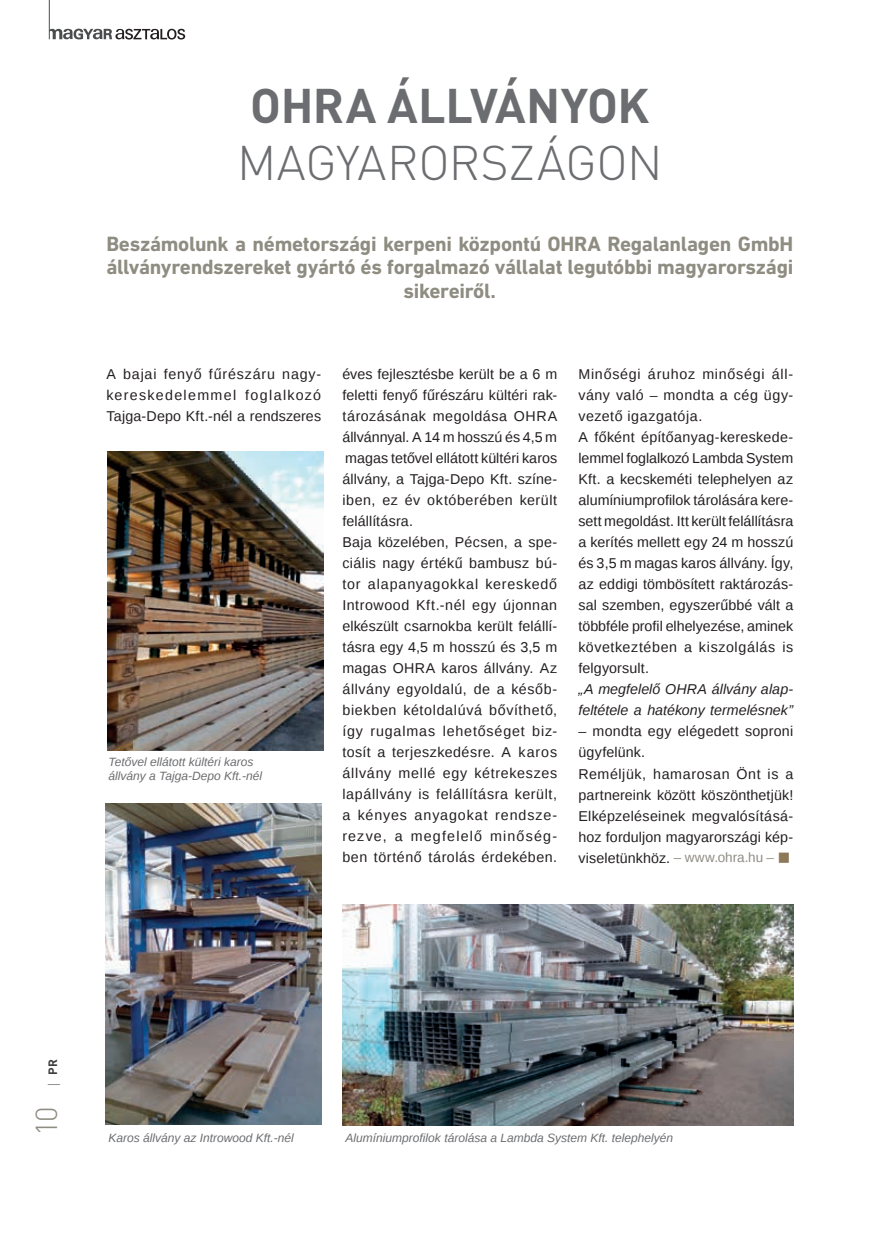
<style>
.page{position:relative;width:872px;height:1242px;background:#fff}
.page>*{position:absolute;margin:0;border:0;box-sizing:border-box;transform-origin:0 0}
.t1{font:300 48px "DIN Pro";letter-spacing:-.005em;color:#6c6d70}
.t2{font:700 48px "DIN Pro";letter-spacing:-.01em;color:#6c6d70}
.t3{font:300 30px "DIN Pro";color:#8f8c82}
.t4{font:700 21px/23.4px "DIN Next LT Pro";letter-spacing:-.015em;color:#8f8c82;text-align:center}
.t5{font:14.25px/21px "Liberation Sans";letter-spacing:.02em;color:#231f20}
.t6{font:italic 14.25px/21px "Liberation Sans";color:#231f20}
.t7{font:italic 12px/14.4px "Liberation Sans";color:#6c6d70}
.t8{font:700 12px "DIN Pro";color:#3e3e3f}
.s1{font-size:13.5px;color:#8f8c82}
.s2{font-size:21px;color:#8d7859}
.s3{font-family:"Open Sans";font-weight:300}
</style>
<div class="page">
<svg style="left:49px;top:29px;width:136px;height:11px"></svg>
<hr style="left:49px;top:0;width:1px;height:39px;background:#4b4c4d">
<img style="left:106px;top:804px;width:215px;height:320px">
<img style="left:342px;top:904px;width:451px;height:221px">
<img style="left:108px;top:451px;width:215px;height:299px">
<h1 class="t2" style="left:250px;top:73px;width:401px">OHRA ÁLLVÁNYOK</h1>
<h1 class="t1" style="left:237px;top:130px;width:427px">MAGYARORSZÁGON</h1>
<h3 class="t4" style="left:106px;top:232px;width:688px">Beszámolunk a németországi kerpeni központú OHRA Regalanlagen GmbH állványrendszereket gyártó és forgalmazó vállalat legutóbbi magyarországi sikereiről.</h3>
<p class="t5" style="left:106px;top:364px;width:216px;text-align:justify">A bajai fenyő fűrészáru nagy&shy;kereskedelemmel foglalkozó Tajga-Depo Kft.-nél a rendszeres</p>
<p class="t5" style="left:342px;top:364px;width:216px">éves fejlesztésbe került be a 6 m feletti fenyő fűrészáru kültéri rak&shy;tározásának megoldása OHRA állvánnyal. A 14 m hosszú és 4,5 m magas tetővel ellátott kültéri karos állvány, a Tajga-Depo Kft. színe&shy;iben, ez év októberében került felállításra.<br>Baja közelében, Pécsen, a spe&shy;ciális nagy értékű bambusz bú&shy;tor alapanyagokkal kereskedő<br>Introwood Kft.-nél egy újonnan elkészült csarnokba került felállí&shy;tásra egy 4,5 m hosszú és 3,5 m magas OHRA karos állvány. Az állvány egyoldalú, de a későb&shy;biekben kétoldalúvá bővíthető, így rugalmas lehetőséget biz&shy;tosít a terjeszkedésre. A karos állvány mellé egy kétrekeszes lapállvány is felállításra került, a kényes anyagokat rendsze&shy;rezve, a megfelelő minőség&shy;ben történő tárolás érdekében.</p>
<p class="t5" style="left:578px;top:364px;width:216px">Minőségi áruhoz minőségi áll&shy;vány való – mondta a cég ügy&shy;vezető igazgatója.<br>A főként építőanyag-kereskede&shy;lemmel foglalkozó Lambda System<br>Kft. a kecskeméti telephelyen az alumíniumprofilok tárolására kere&shy;sett megoldást. Itt került felállításra a kerítés mellett egy 24 m hosszú és 3,5 m magas karos állvány. Így, az eddigi tömbösített raktározás&shy;sal szemben, egyszerűbbé vált a többféle profil elhelyezése, aminek következtében a kiszolgálás is felgyorsult.</p>
<p class="t6" style="left:578px;top:679px;width:216px">„A megfelelő OHRA állvány alap&shy;feltétele a hatékony termelésnek”</p>
<p class="t5" style="left:578px;top:721px;width:216px">– mondta egy elégedett soproni ügyfelünk.<br>Reméljük, hamarosan Önt is a partnereink között köszönthetjük!<br>Elképzeléseinek megvalósításá&shy;hoz forduljon magyarországi kép&shy;viseletünkhöz. <span class="s1">– www.ohra.hu –</span> <span class="s2">■</span></p>
<p class="t7" style="left:108px;top:754px;width:155px">Tetővel ellátott kültéri karos állvány a Tajga-Depo Kft.-nél</p>
<p class="t8" style="left:45px;top:1087px;width:30px;rotate:-90deg"><span class="s3">|</span> PR</p>
<h2 class="t3" style="left:26px;top:1136px;width:31px;rotate:-90deg">10</h2>
<p class="t7" style="left:108px;top:1130px;width:187px">Karos állvány az Introwood Kft.-nél</p>
<p class="t7" style="left:345px;top:1130px;width:329px">Alumíniumprofilok tárolása a Lambda System Kft. telephelyén</p>
</div>
